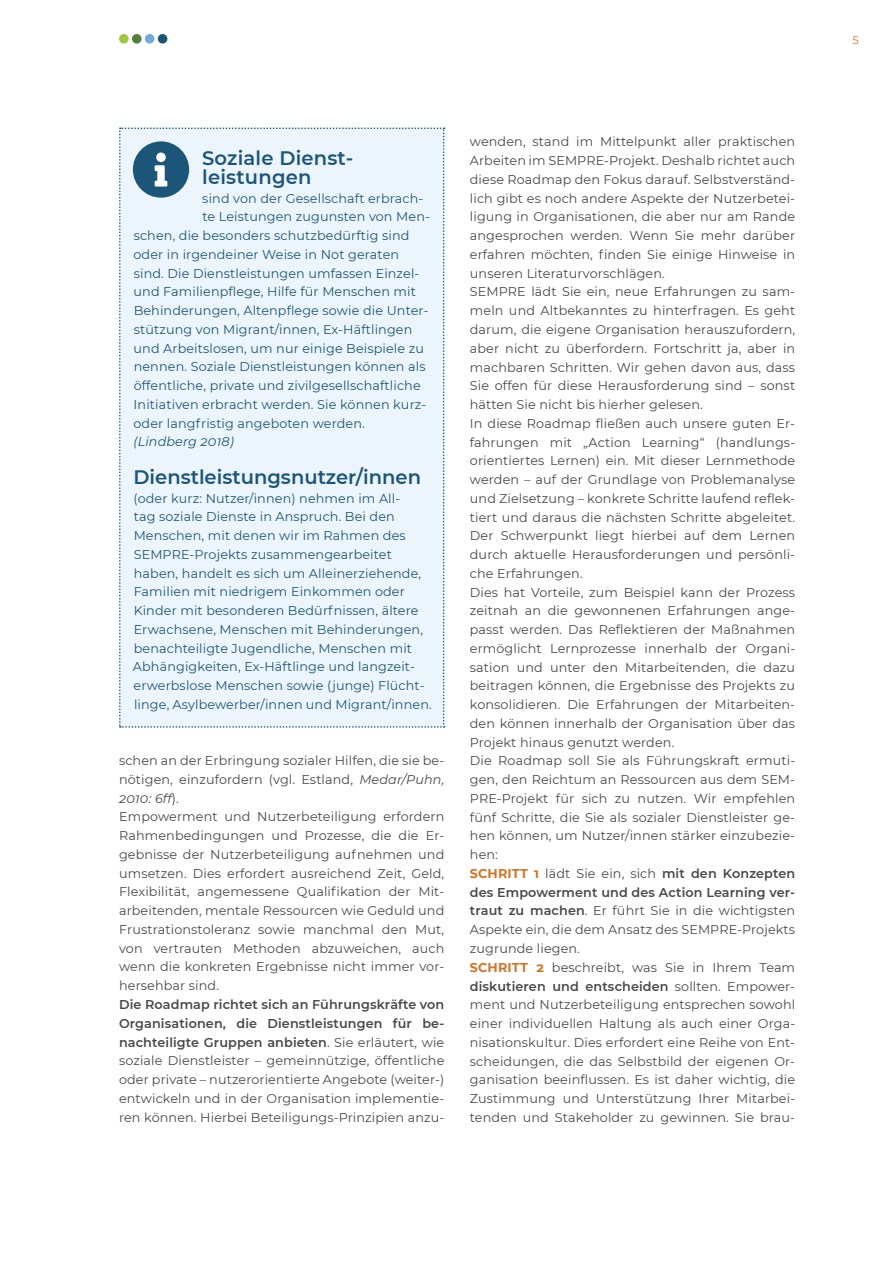
<style>
.page{position:relative;width:893px;height:1263px;background:#fff}
.page>*{position:absolute;margin:0;border:0;box-sizing:border-box;transform-origin:0 0}
.t1{font:600 19.5px/18.8px "Montserrat";color:#1b5678}
.t2{font:12.75px/18.8px "Montserrat";letter-spacing:.01em;color:#484848}
.t3{font:12.75px/18.8px "Montserrat";letter-spacing:.01em;color:#1b5678}
.t4{font:italic 12.75px "Montserrat";letter-spacing:.01em;color:#1b5678}
.t5{font:11.25px "Montserrat";color:#d07527}
.s1{font-style:italic}
.s2{font-weight:600}
.s3{font-weight:700;color:#d07527}
</style>
<div class="page">
<div style="left:132px;top:34px;width:10px;height:10px;background:#528037;border-radius:50%"></div>
<div style="left:145px;top:34px;width:9px;height:10px;background:#75a8dc;border-radius:50%"></div>
<div style="left:158px;top:34px;width:9px;height:10px;background:#1b5678;border-radius:50%"></div>
<div style="left:119px;top:34px;width:10px;height:10px;background:#9fc938;border-radius:50%"></div>
<div style="left:119px;top:128px;width:326px;height:600px;background:#edf5fc"></div>
<h1 class="t1" style="left:202px;top:148px;width:151px">Soziale Dienst&shy;leistungen</h1>
<p class="t3" style="left:202px;top:188px;width:223px">sind von der Gesellschaft erbrach-</p>
<p class="t3" style="left:202px;top:207px;width:229px">te Leistungen zugunsten von Men-</p>
<p class="t3" style="left:134px;top:226px;width:277px">schen, die besonders schutzbedürftig sind</p>
<p class="t3" style="left:133px;top:244px;width:267px">oder in irgendeiner Weise in Not geraten</p>
<p class="t3" style="left:134px;top:263px;width:287px">sind. Die Dienstleistungen umfassen Einzel-</p>
<p class="t3" style="left:134px;top:282px;width:284px">und Familienpflege, Hilfe für Menschen mit</p>
<p class="t3" style="left:134px;top:301px;width:296px">Behinderungen, Altenpflege sowie die Unter-</p>
<p class="t3" style="left:134px;top:319px;width:280px">stützung von Migrant/innen, Ex-Häftlingen</p>
<p class="t3" style="left:134px;top:338px;width:292px">und Arbeitslosen, um nur einige Beispiele zu</p>
<p class="t3" style="left:134px;top:357px;width:293px">nennen. Soziale Dienstleistungen können als</p>
<p class="t3" style="left:134px;top:376px;width:288px">öffentliche, private und zivilgesellschaftliche</p>
<p class="t3" style="left:134px;top:395px;width:294px">Initiativen erbracht werden. Sie können kurz-</p>
<p class="t3" style="left:133px;top:413px;width:233px">oder langfristig angeboten werden.</p>
<p class="t4" style="left:133px;top:433px;width:102px">(Lindberg 2018)</p>
<h1 class="t1" style="left:133px;top:467px;width:289px">Dienstleistungsnutzer/innen</h1>
<p class="t3" style="left:133px;top:488px;width:300px">(oder kurz: Nutzer/innen) nehmen im All-<br>tag soziale Dienste in Anspruch. Bei den Menschen, mit denen wir im Rahmen des SEMPRE-Projekts zusammengearbeitet haben, handelt es sich um Alleinerziehende, Familien mit niedrigem Einkommen oder Kinder mit besonderen Bedürfnissen, ältere Erwachsene, Menschen mit Behinderungen, benachteiligte Jugendliche, Menschen mit Abhängigkeiten, Ex-Häftlinge und langzeit&shy;erwerbslose Menschen sowie (junge) Flücht&shy;linge, Asylbewerber/innen und Migrant/innen.</p>
<p class="t2" style="left:119px;top:751px;width:327px">schen an der Erbringung sozialer Hilfen, die sie be&shy;nötigen, einzufordern (vgl. Estland, <span class="s1">Medar/Puhn, 2010: 6ff</span>).<br>Empowerment und Nutzerbeteiligung erfordern Rahmenbedingungen und Prozesse, die die Er&shy;gebnisse der Nutzerbeteiligung aufnehmen und umsetzen. Dies erfordert ausreichend Zeit, Geld, Flexibilität, angemessene Qualifikation der Mit&shy;arbeitenden, mentale Ressourcen wie Geduld und Frustrationstoleranz sowie manchmal den Mut, von vertrauten Methoden abzuweichen, auch wenn die konkreten Ergebnisse nicht immer vor&shy;hersehbar sind.</p>
<p class="t2" style="left:119px;top:995px;width:327px;text-align:justify"><span class="s2">Die Roadmap richtet sich an Führungskräfte von Organisationen, die Dienstleistungen für be&shy;nachteiligte Gruppen anbieten</span>. Sie erläutert, wie soziale Dienstleister – gemeinnützige, öffentliche oder private – nutzerorientierte Angebote (weiter-) entwickeln und in der Organisation implementie&shy;ren können. Hierbei Beteiligungs-Prinzipien anzu-</p>
<p class="t2" style="left:470px;top:132px;width:327px">wenden, stand im Mittelpunkt aller praktischen Arbeiten im SEMPRE-Projekt. Deshalb richtet auch diese Roadmap den Fokus darauf. Selbstverständ&shy;lich gibt es noch andere Aspekte der Nutzerbetei&shy;ligung in Organisationen, die aber nur am Rande angesprochen werden. Wenn Sie mehr darüber erfahren möchten, finden Sie einige Hinweise in unseren Literaturvorschlägen.<br>SEMPRE lädt Sie ein, neue Erfahrungen zu sam&shy;meln und Altbekanntes zu hinterfragen. Es geht darum, die eigene Organisation herauszufordern, aber nicht zu überfordern. Fortschritt ja, aber in machbaren Schritten. Wir gehen davon aus, dass Sie offen für diese Herausforderung sind – sonst hätten Sie nicht bis hierher gelesen.<br>In diese Roadmap fließen auch unsere guten Er&shy;fahrungen mit „Action Learning“ (handlungs&shy;orientiertes Lernen) ein. Mit dieser Lernmethode werden – auf der Grundlage von Problemanalyse und Zielsetzung – konkrete Schritte laufend reflek&shy;tiert und daraus die nächsten Schritte abgeleitet.<br>Der Schwerpunkt liegt hierbei auf dem Lernen durch aktuelle Herausforderungen und persönli&shy;che Erfahrungen.<br>Dies hat Vorteile, zum Beispiel kann der Prozess zeitnah an die gewonnenen Erfahrungen ange&shy;passt werden. Das Reflektieren der Maßnahmen ermöglicht Lernprozesse innerhalb der Organi&shy;sation und unter den Mitarbeitenden, die dazu beitragen können, die Ergebnisse des Projekts zu konsolidieren. Die Erfahrungen der Mitarbeiten&shy;den können innerhalb der Organisation über das Projekt hinaus genutzt werden.<br>Die Roadmap soll Sie als Führungskraft ermuti&shy;gen, den Reichtum an Ressourcen aus dem SEM-PRE-Projekt für sich zu nutzen. Wir empfehlen fünf Schritte, die Sie als sozialer Dienstleister ge&shy;hen können, um Nutzer/innen stärker einzubezie&shy;hen:<br><span class="s3">SCHRITT 1</span> lädt Sie ein, sich <span class="s2">mit den Konzepten des Empowerment und des Action Learning ver&shy;traut zu machen</span>. Er führt Sie in die wichtigsten Aspekte ein, die dem Ansatz des SEMPRE-Projekts zugrunde liegen.<br><span class="s3">SCHRITT 2</span> beschreibt, was Sie in Ihrem Team <span class="s2">diskutieren und entscheiden</span> sollten. Empower&shy;ment und Nutzerbeteiligung entsprechen sowohl einer individuellen Haltung als auch einer Orga&shy;nisationskultur. Dies erfordert eine Reihe von Ent&shy;scheidungen, die das Selbstbild der eigenen Or&shy;ganisation beeinflussen. Es ist daher wichtig, die Zustimmung und Unterstützung Ihrer Mitarbei&shy;tenden und Stakeholder zu gewinnen. Sie brau-</p>
<p class="t5" style="left:853px;top:31px;width:8px">5</p>
</div>
